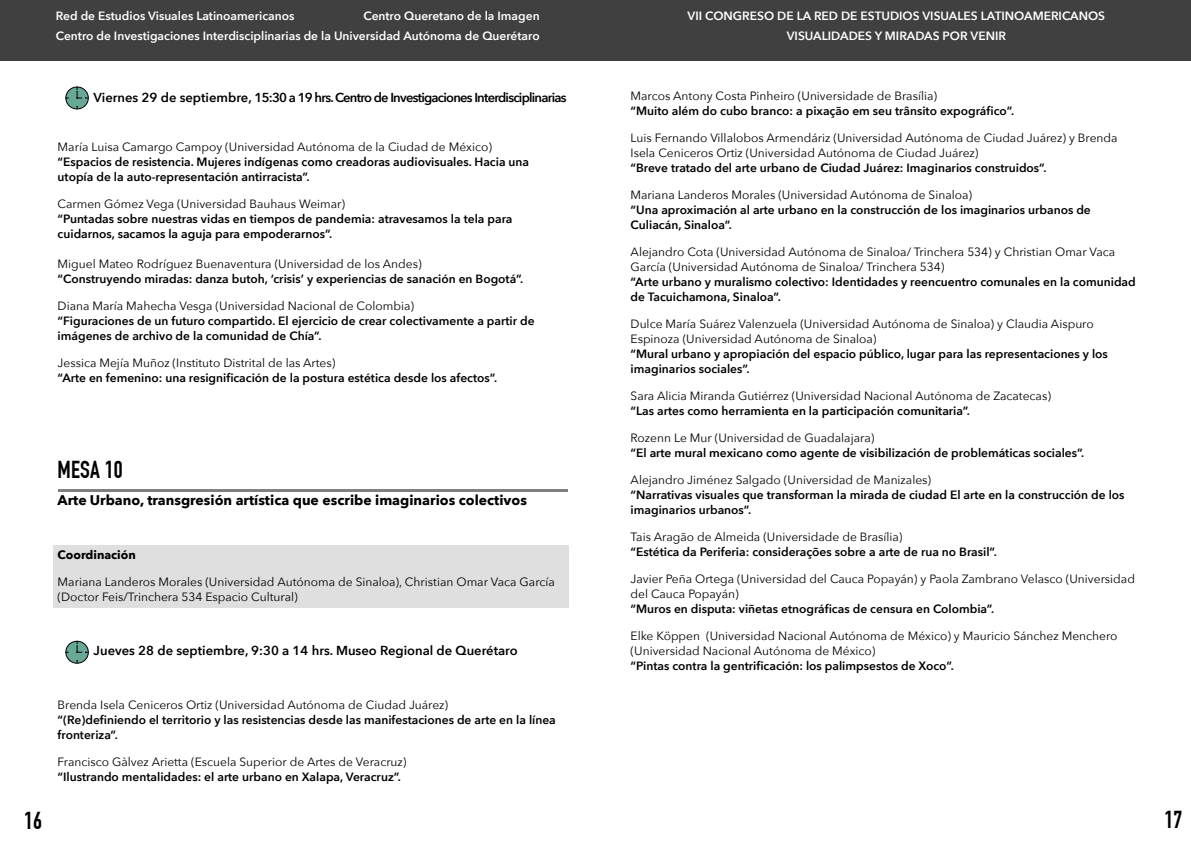
<style>
.page{position:relative;width:1191px;height:842px;background:#fff}
.page>*{position:absolute;margin:0;border:0;box-sizing:border-box;transform-origin:0 0}
.t1{font:700 24px "DIN Condensed";letter-spacing:.01em;color:#000}
.t2{font:700 14px "Avenir Next";color:#000}
.t3{font:600 13px "Avenir Next";letter-spacing:-.06em;color:#000}
.t4{font:600 13px "Avenir Next";color:#000}
.t5{font:600 12px/15px "Avenir Next";color:#000}
.t6{font:12px/15px "Avenir Next";color:#000}
.t7{font:600 12px/20px "Avenir Next";color:#fff;text-align:center}
.t8{font:700 12px "Avenir Next";color:#000}
</style>
<div class="page">
<div style="left:595px;top:0;width:596px;height:61px;background:#404040"></div>
<div style="left:0;top:0;width:595px;height:61px;background:#404040"></div>
<div style="left:54px;top:545px;width:515px;height:63px;background:#dfdfdf"></div>
<hr style="left:58px;top:489px;width:509px;height:3px;background:#808080">
<svg style="left:65px;top:641px;width:24px;height:23px"></svg>
<svg style="left:76px;top:641px;width:12px;height:12px"></svg>
<div style="left:65px;top:87px;width:24px;height:22px;background:#67a897;border:1px solid #000;border-radius:50%"></div>
<svg style="left:76px;top:87px;width:12px;height:12px"></svg>
<p class="t7" style="left:56px;top:6px;width:485px;text-align:right">Centro Queretano de la Imagen<br>Centro de Investigaciones Interdisciplinarias de la Universidad Autónoma de Querétaro</p>
<p class="t7" style="left:56px;top:6px;width:240px">Red de Estudios Visuales Latinoamericanos</p>
<p class="t3" style="left:94px;top:89px;width:474px">Viernes 29 de septiembre, 15:30 a 19 hrs. Centro de Investigaciones Interdisciplinarias</p>
<p class="t6" style="left:58px;top:139px;width:436px">María Luisa Camargo Campoy (Universidad Autónoma de la Ciudad de México)</p>
<p class="t5" style="left:58px;top:154px;width:473px">“Espacios de resistencia. Mujeres indígenas como creadoras audiovisuales. Hacia una utopía de la auto-representación antirracista”.</p>
<p class="t6" style="left:58px;top:196px;width:289px">Carmen Gómez Vega (Universidad Bauhaus Weimar)</p>
<p class="t5" style="left:58px;top:211px;width:456px">“Puntadas sobre nuestras vidas en tiempos de pandemia: atravesamos la tela para cuidarnos, sacamos la aguja para empoderarnos”.</p>
<p class="t6" style="left:58px;top:256px;width:365px">Miguel Mateo Rodríguez Buenaventura (Universidad de los Andes)</p>
<p class="t5" style="left:58px;top:271px;width:467px">“Construyendo miradas: danza butoh, ‘crisis’ y experiencias de sanación en Bogotá”.</p>
<p class="t6" style="left:58px;top:298px;width:358px">Diana María Mahecha Vesga (Universidad Nacional de Colombia)</p>
<p class="t5" style="left:58px;top:313px;width:478px">“Figuraciones de un futuro compartido. El ejercicio de crear colectivamente a partir de imágenes de archivo de la comunidad de Chía”.</p>
<p class="t6" style="left:58px;top:355px;width:279px">Jessica Mejía Muñoz (Instituto Distrital de las Artes)</p>
<p class="t5" style="left:58px;top:370px;width:441px">“Arte en femenino: una resignificación de la postura estética desde los afectos”.</p>
<h1 class="t1" style="left:58px;top:461px;width:67px">MESA 10</h1>
<p class="t2" style="left:58px;top:491px;width:471px">Arte Urbano, transgresión artística que escribe imaginarios colectivos</p>
<p class="t8" style="left:58px;top:547px;width:80px">Coordinación</p>
<p class="t6" style="left:58px;top:574px;width:499px">Mariana Landeros Morales (Universidad Autónoma de Sinaloa), Christian Omar Vaca García (Doctor Feis/Trinchera 534 Espacio Cultural)</p>
<p class="t4" style="left:94px;top:642px;width:425px">Jueves 28 de septiembre, 9:30 a 14 hrs. Museo Regional de Querétaro</p>
<h1 class="t1" style="left:24px;top:812px;width:19px">16</h1>
<p class="t6" style="left:58px;top:697px;width:392px">Brenda Isela Ceniceros Ortiz (Universidad Autónoma de Ciudad Juárez)</p>
<p class="t5" style="left:58px;top:712px;width:500px">“(Re)definiendo el territorio y las resistencias desde las manifestaciones de arte en la línea fronteriza”.</p>
<p class="t6" style="left:58px;top:754px;width:350px">Francisco Gàlvez Arietta (Escuela Superior de Artes de Veracruz)</p>
<p class="t5" style="left:58px;top:769px;width:345px">“Ilustrando mentalidades: el arte urbano en Xalapa, Veracruz”.</p>
<p class="t7" style="left:687px;top:6px;width:419px">VII CONGRESO DE LA RED DE ESTUDIOS VISUALES LATINOAMERICANOS<br>VISUALIDADES Y MIRADAS POR VENIR</p>
<p class="t6" style="left:630px;top:89px;width:308px">Marcos Antony Costa Pinheiro (Universidade de Brasília)</p>
<p class="t5" style="left:630px;top:104px;width:385px">“Muito além do cubo branco: a pixação em seu trânsito expográfico”.</p>
<p class="t6" style="left:630px;top:131px;width:488px">Luis Fernando Villalobos Armendáriz (Universidad Autónoma de Ciudad Juárez) y Brenda<br>Isela Ceniceros Ortiz (Universidad Autónoma de Ciudad Juárez)</p>
<p class="t5" style="left:630px;top:161px;width:417px">“Breve tratado del arte urbano de Ciudad Juárez: Imaginarios construidos”.</p>
<p class="t6" style="left:630px;top:188px;width:343px">Mariana Landeros Morales (Universidad Autónoma de Sinaloa)</p>
<p class="t5" style="left:630px;top:203px;width:462px">“Una aproximación al arte urbano en la construcción de los imaginarios urbanos de<br>Culiacán, Sinaloa”.</p>
<p class="t6" style="left:630px;top:245px;width:486px">Alejandro Cota (Universidad Autónoma de Sinaloa/ Trinchera 534) y Christian Omar Vaca<br>García (Universidad Autónoma de Sinaloa/ Trinchera 534)</p>
<p class="t5" style="left:630px;top:275px;width:507px">“Arte urbano y muralismo colectivo: Identidades y reencuentro comunales en la comunidad de Tacuichamona, Sinaloa”.</p>
<p class="t6" style="left:630px;top:317px;width:464px">Dulce María Suárez Valenzuela (Universidad Autónoma de Sinaloa) y Claudia Aispuro<br>Espinoza (Universidad Autónoma de Sinaloa)</p>
<p class="t5" style="left:630px;top:347px;width:479px">“Mural urbano y apropiación del espacio público, lugar para las representaciones y los imaginarios sociales”.</p>
<p class="t6" style="left:630px;top:389px;width:422px">Sara Alicia Miranda Gutiérrez (Universidad Nacional Autónoma de Zacatecas)</p>
<p class="t5" style="left:630px;top:404px;width:341px">“Las artes como herramienta en la participación comunitaria”.</p>
<p class="t6" style="left:630px;top:431px;width:245px">Rozenn Le Mur (Universidad de Guadalajara)</p>
<p class="t5" style="left:630px;top:446px;width:455px">“El arte mural mexicano como agente de visibilización de problemáticas sociales”.</p>
<p class="t6" style="left:630px;top:473px;width:302px">Alejandro Jiménez Salgado (Universidad de Manizales)</p>
<p class="t5" style="left:630px;top:488px;width:495px">“Narrativas visuales que transforman la mirada de ciudad El arte en la construcción de los imaginarios urbanos”.</p>
<p class="t6" style="left:630px;top:530px;width:273px">Tais Aragão de Almeida (Universidade de Brasília)</p>
<p class="t5" style="left:630px;top:545px;width:368px">“Estética da Periferia: considerações sobre a arte de rua no Brasil”.</p>
<p class="t6" style="left:630px;top:572px;width:506px">Javier Peña Ortega (Universidad del Cauca Popayán) y Paola Zambrano Velasco (Universidad del Cauca Popayán)</p>
<p class="t5" style="left:630px;top:602px;width:365px">“Muros en disputa: viñetas etnográficas de censura en Colombia”.</p>
<p class="t6" style="left:630px;top:629px;width:488px">Elke Köppen (Universidad Nacional Autónoma de México) y Mauricio Sánchez Menchero (Universidad Nacional Autónoma de México)</p>
<p class="t5" style="left:630px;top:659px;width:325px">“Pintas contra la gentrificación: los palimpsestos de Xoco”.</p>
<h1 class="t1" style="left:1164px;top:811px;width:19px">17</h1>
</div>
